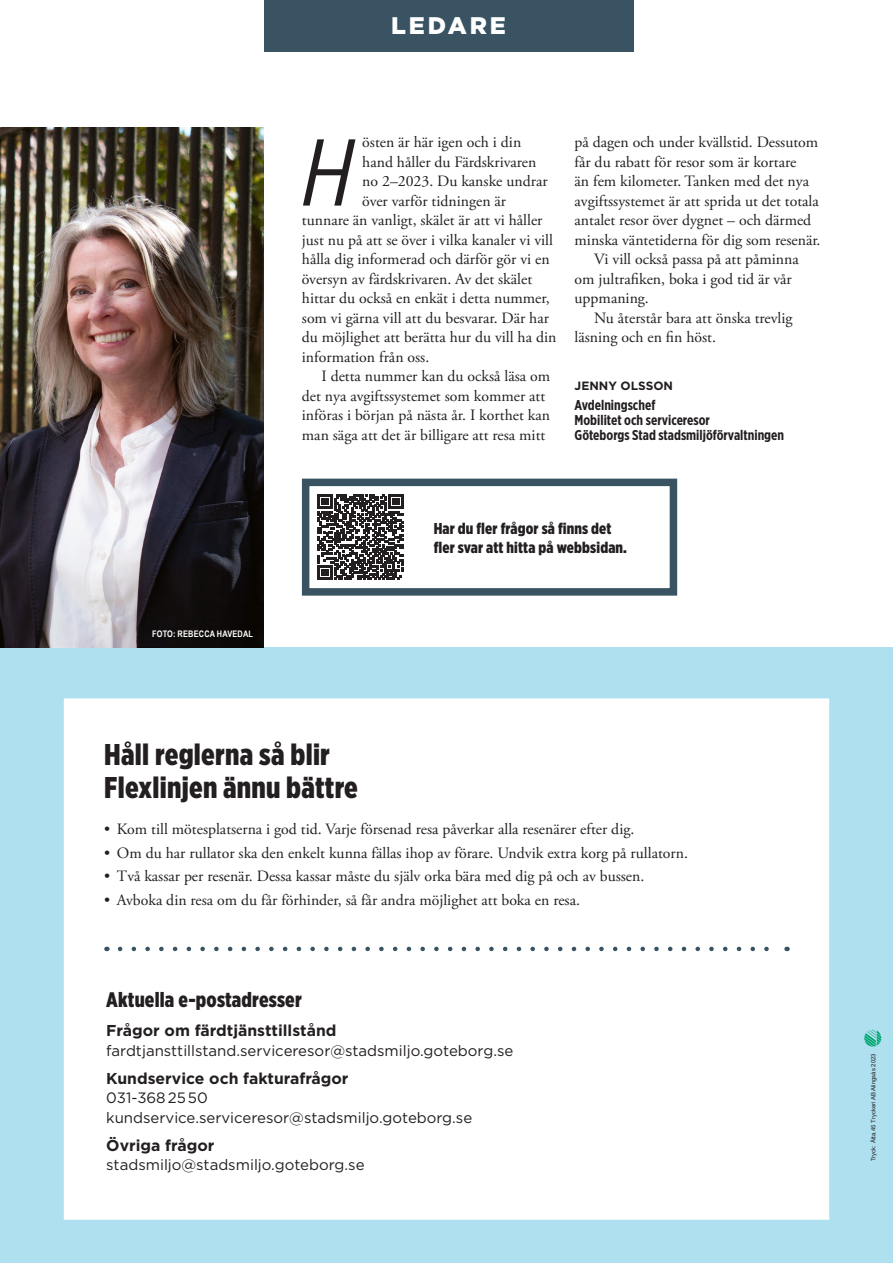
<style>
.page{position:relative;width:893px;height:1263px;background:#fff}
.page>*{position:absolute;margin:0;border:0;box-sizing:border-box;transform-origin:0 0}
.Brödtext_anfang{font:italic 94.65px "Gotham X Narrow";color:#231f20}
.Notisrubrik{font:900 30px/33px "Gotham X Narrow";letter-spacing:.01em;color:#231f20}
.Vinjett{font:900 24px "Gotham";letter-spacing:.12em;color:#fff}
.Rubrik_3_-_ej_baslinje{font:900 21px "Gotham X Narrow";letter-spacing:.01em;color:#231f20}
.Brödtext_med_indrag{font:15.75px/19.5px "Adobe Garamond Pro";color:#231f20}
.Brödtext_anfang-2{font:15.75px "Adobe Garamond Pro";color:#231f20}
.Faktatext_-_utan_baslinjeraster{font:700 15.75px "Gotham";color:#231f20}
.Mellanrubrik{font:900 15.75px/19.5px "Gotham X Narrow";letter-spacing:.01em;color:#231f20}
.Faktatext_-_utan_baslinjeraster-2{font:15px/19.5px "Gotham";color:#231f20}
.Faktatext_utan_baslinjeraster{font:700 14.25px/15px "Gotham X Narrow";color:#231f20}
.Faktatext_utan_baslinjeraster-2{font:700 12px "Gotham";color:#231f20}
.Foto__litet{font:700 9px "Arial Narrow";letter-spacing:.02em;color:#fff}
.t1{font:6px "Arial";color:#231f20}
</style>
<div class="page">
<div style="left:302px;top:479px;width:375px;height:117px;background:#fff;border:8px solid #395362"></div>
<div style="left:0;top:647px;width:893px;height:616px;background:#afe0ef"></div>
<svg style="left:864px;top:1029px;width:17px;height:17px"></svg>
<div style="left:264px;top:0;width:370px;height:51px;background:#395362"></div>
<div style="left:63px;top:698px;width:767px;height:522px;background:#fff"></div>
<img style="left:0;top:128px;width:264px;height:519px">
<svg style="left:318px;top:494px;width:85px;height:86px"></svg>
<svg style="left:120px;top:947px;width:660px;height:4px;background:#c9d0d4"></svg>
<div style="left:106px;top:991px;width:408px;height:179px;background:#fff"></div>
<p class="Vinjett" style="left:391px;top:9px;width:116px">LEDARE</p>
<p class="Brödtext_anfang" style="left:302px;top:116px;width:52px">H</p>
<p class="Brödtext_anfang-2" style="left:362px;top:133px;width:161px">östen är här igen och i din</p>
<p class="Brödtext_anfang-2" style="left:362px;top:152px;width:176px">hand håller du Färdskrivaren</p>
<p class="Brödtext_anfang-2" style="left:362px;top:172px;width:187px">no 2–2023. Du kanske undrar</p>
<p class="Brödtext_anfang-2" style="left:362px;top:191px;width:145px">över varför tidningen är</p>
<p class="Brödtext_anfang-2" style="left:302px;top:211px;width:242px">tunnare än vanligt, skälet är att vi håller</p>
<p class="Brödtext_anfang-2" style="left:302px;top:230px;width:253px">just nu på att se över i vilka kanaler vi vill</p>
<p class="Brödtext_anfang-2" style="left:302px;top:250px;width:249px">hålla dig informerad och därför gör vi en</p>
<p class="Brödtext_anfang-2" style="left:302px;top:269px;width:232px">översyn av färdskrivaren. Av det skälet</p>
<p class="Brödtext_anfang-2" style="left:302px;top:289px;width:249px">hittar du också en enkät i detta nummer,</p>
<p class="Brödtext_anfang-2" style="left:302px;top:308px;width:249px">som vi gärna vill att du besvarar. Där har</p>
<p class="Brödtext_anfang-2" style="left:302px;top:328px;width:256px">du möjlighet att berätta hur du vill ha din</p>
<p class="Brödtext_anfang-2" style="left:302px;top:347px;width:129px">information från oss.</p>
<p class="Brödtext_med_indrag" style="left:302px;top:367px;width:250px;text-indent:19px">I detta nummer kan du också läsa om det nya avgiftssystemet som kommer att införas i början på nästa år. I korthet kan man säga att det är billigare att resa mitt</p>
<p class="Brödtext_med_indrag" style="left:575px;top:133px;width:248px">på dagen och under kvällstid. Dessutom får du rabatt för resor som är kortare<br>än fem kilometer. Tanken med det nya avgiftssystemet är att sprida ut det totala antalet resor över dygnet – och därmed minska väntetiderna för dig som resenär.</p>
<p class="Brödtext_med_indrag" style="left:575px;top:250px;width:226px;text-indent:19px">Vi vill också passa på att påminna om jultrafiken, boka i god tid är vår uppmaning.</p>
<p class="Brödtext_med_indrag" style="left:575px;top:308px;width:220px;text-indent:19px">Nu återstår bara att önska trevlig läsning och en fin höst.</p>
<p class="Faktatext_utan_baslinjeraster-2" style="left:575px;top:378px;width:100px">JENNY OLSSON</p>
<p class="Faktatext_utan_baslinjeraster" style="left:575px;top:397px;width:211px">Avdelningschef<br>Mobilitet och serviceresor<br>Göteborgs Stad stadsmiljöförvaltningen</p>
<p class="Foto__litet" style="left:152px;top:627px;width:103px">FOTO: REBECCA HAVEDAL</p>
<p class="Notisrubrik" style="left:104px;top:738px;width:255px">Håll reglerna så blir<br>Flexlinjen ännu bättre</p>
<p class="Mellanrubrik" style="left:434px;top:518px;width:195px">Har du fler frågor så finns det fler svar att hitta på webbsidan.</p>
<p class="Brödtext_med_indrag" style="left:104px;top:820px;width:532px">• Kom till mötesplatserna i god tid. Varje försenad resa påverkar alla resenärer efter dig.</p>
<p class="Brödtext_med_indrag" style="left:104px;top:843px;width:585px">• Om du har rullator ska den enkelt kunna fällas ihop av förare. Undvik extra korg på rullatorn.</p>
<p class="Brödtext_med_indrag" style="left:104px;top:867px;width:542px">• Två kassar per resenär. Dessa kassar måste du själv orka bära med dig på och av bussen.</p>
<p class="Brödtext_med_indrag" style="left:104px;top:891px;width:477px">• Avboka din resa om du får förhinder, så får andra möjlighet att boka en resa.</p>
<p class="Rubrik_3_-_ej_baslinje" style="left:106px;top:986px;width:197px">Aktuella e-postadresser</p>
<p class="Faktatext_-_utan_baslinjeraster" style="left:106px;top:1020px;width:232px">Frågor om färdtjänsttillstånd</p>
<p class="Faktatext_-_utan_baslinjeraster-2" style="left:106px;top:1040px;width:409px">fardtjansttillstand.serviceresor@stadsmiljo.goteborg.se</p>
<p class="Faktatext_-_utan_baslinjeraster" style="left:106px;top:1067px;width:244px">Kundservice och fakturafrågor</p>
<p class="Faktatext_-_utan_baslinjeraster-2" style="left:106px;top:1088px;width:367px">031-368 25 50 kundservice.serviceresor@stadsmiljo.goteborg.se</p>
<p class="Faktatext_-_utan_baslinjeraster" style="left:106px;top:1134px;width:110px">Övriga frågor</p>
<p class="Faktatext_-_utan_baslinjeraster-2" style="left:106px;top:1155px;width:260px">stadsmiljo@stadsmiljo.goteborg.se</p>
<p class="t1" style="left:869px;top:1161px;width:109px;rotate:-90deg">Tryck: Åtta.45 Tryckeri AB Alingsås 2023</p>
</div>
